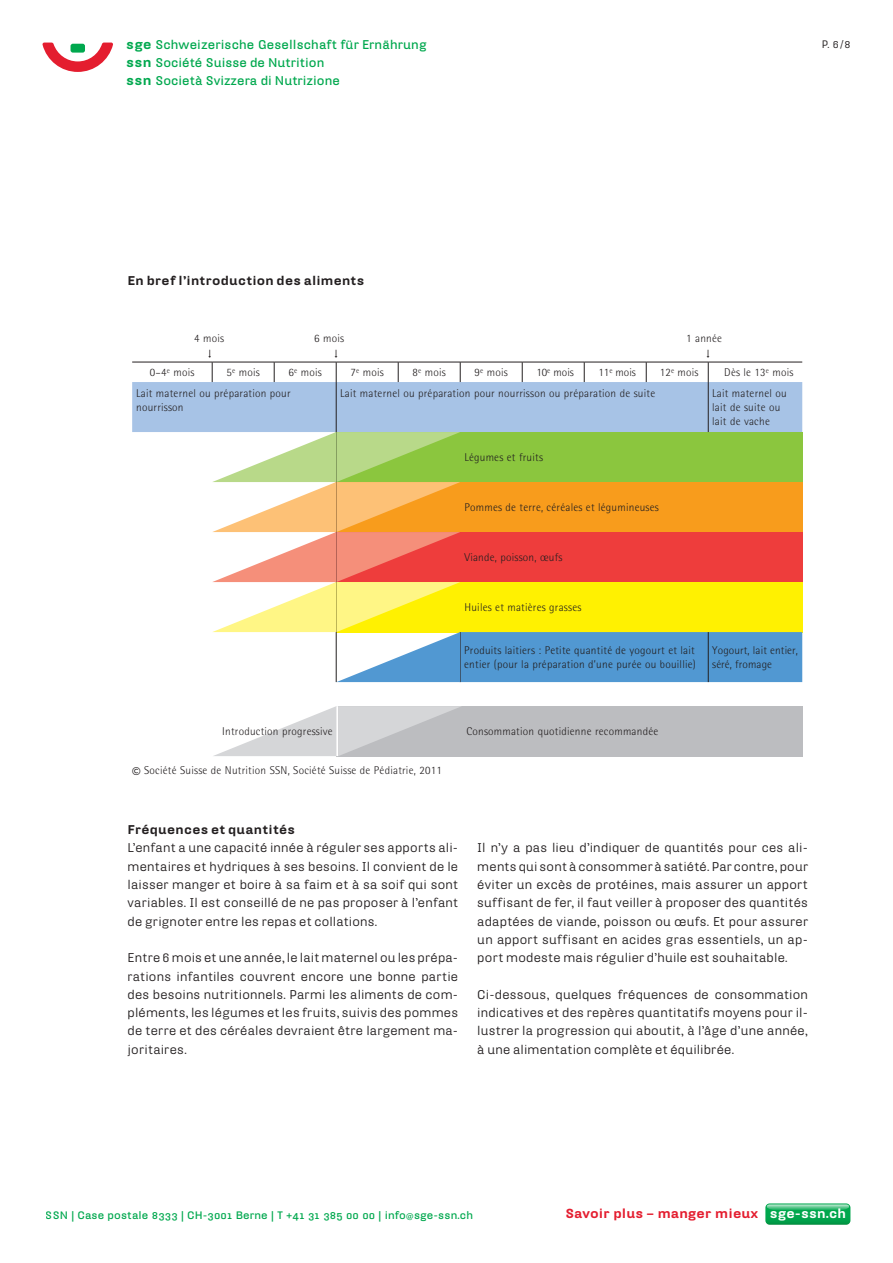
<style>
.page{position:relative;width:893px;height:1263px;background:#fff}
.page>*{position:absolute;margin:0;border:0;box-sizing:border-box;transform-origin:0 0}
.t1{font:900 12.75px "Hydra Text";letter-spacing:.01em;color:#e41d2f}
._02_Fliesstext_82_hy{font:12.3px/18.3px "Hydra Text";letter-spacing:.02em;color:#231f20;text-align:justify}
.t2{font:700 12.3px/18px "Hydra Text";letter-spacing:.005em;color:#00a84e}
._02_Fliesstext_82_hy-2{font:900 12.3px "Hydra Text";letter-spacing:.02em;color:#231f20}
.t3{font:300 11.25px/14.1px "AT Rotis Semi Sans";letter-spacing:.02em;color:#231f20}
.t4{font:700 10.5px "Hydra Text";letter-spacing:.01em;color:#00a84e}
.t5{font:10.5px "Hydra Text";color:#231f20}
.s1{font-weight:900;font-size:13.05px}
.s2{font-family:"Hydra Text Regular Expert"}
.s3{font-size:16.95px}
.s4{font-family:"Hydra Text Bold Expert";font-weight:400}
.s5{font-weight:400}
.s6{color:#fff}
</style>
<div class="page">
<svg style="left:43px;top:43px;width:70px;height:29px"></svg>
<svg style="left:765px;top:1203px;width:85px;height:22px;background:#24af64"></svg>
<div style="left:336px;top:706px;width:466px;height:50px;background:#bcbdc0"></div>
<svg style="left:214px;top:706px;width:247px;height:50px"></svg>
<svg style="left:132px;top:361px;width:670px;height:321px"></svg>
<p class="t2" style="left:126px;top:35px;width:302px"><span class="s1">sge</span> Schweizerische Gesellschaft für Ernährung <span class="s1">ssn</span> Société Suisse de Nutrition<br><span class="s1">ssn</span> Società Svizzera di Nutrizione</p>
<p class="t5" style="left:821px;top:38px;width:31px">P. <span class="s2">6</span> / <span class="s2">8</span></p>
<p class="_02_Fliesstext_82_hy-2" style="left:128px;top:273px;width:238px">En bref l’introduction des aliments</p>
<p class="t3" style="left:194px;top:331px;width:31px">4 mois</p>
<p class="t3" style="left:314px;top:331px;width:31px">6 mois</p>
<p class="t3" style="left:686px;top:331px;width:37px">1 année</p>
<p class="t3" style="left:150px;top:365px;width:46px">0–4<sup>e</sup> mois</p>
<p class="t3" style="left:227px;top:365px;width:35px">5<sup>e</sup> mois</p>
<p class="t3" style="left:289px;top:365px;width:35px">6<sup>e</sup> mois</p>
<p class="t3" style="left:351px;top:365px;width:35px">7<sup>e</sup> mois</p>
<p class="t3" style="left:413px;top:365px;width:35px">8<sup>e</sup> mois</p>
<p class="t3" style="left:475px;top:365px;width:35px">9<sup>e</sup> mois</p>
<p class="t3" style="left:536px;top:365px;width:39px">10<sup>e</sup> mois</p>
<p class="t3" style="left:598px;top:365px;width:39px">11<sup>e</sup> mois</p>
<p class="t3" style="left:660px;top:365px;width:40px">12<sup>e</sup> mois</p>
<p class="t3" style="left:724px;top:365px;width:71px">Dès le 13<sup>e</sup> mois</p>
<p class="t3" style="left:136px;top:386px;width:156px">Lait maternel ou préparation pour nourrisson</p>
<p class="t3" style="left:340px;top:386px;width:317px">Lait maternel ou préparation pour nourrisson ou préparation de suite</p>
<p class="t3" style="left:712px;top:386px;width:76px">Lait maternel ou lait de suite ou lait de vache</p>
<p class="t3" style="left:464px;top:450px;width:80px">Légumes et fruits</p>
<p class="t3" style="left:464px;top:500px;width:196px">Pommes de terre, céréales et légumineuses</p>
<p class="t3" style="left:464px;top:550px;width:100px">Viande, poisson, œufs</p>
<p class="t3" style="left:464px;top:600px;width:118px">Huiles et matières grasses</p>
<p class="t3" style="left:464px;top:643px;width:233px">Produits laitiers : Petite quantité de yogourt et lait entier (pour la préparation d’une purée ou bouillie)</p>
<p class="t3" style="left:712px;top:643px;width:87px">Yogourt, lait entier, séré, fromage</p>
<p class="t3" style="left:222px;top:725px;width:112px">Introduction progressive</p>
<p class="t3" style="left:466px;top:724px;width:193px">Consommation quotidienne recommandée</p>
<p class="t3" style="left:132px;top:764px;width:311px"><span class="s3">©</span> Société Suisse de Nutrition SSN, Société Suisse de Pédiatrie, 2011</p>
<p class="_02_Fliesstext_82_hy-2" style="left:128px;top:822px;width:169px">Fréquences et quantités</p>
<p class="_02_Fliesstext_82_hy" style="left:128px;top:838px;width:332px">L’enfant a une capacité innée à réguler ses apports ali&shy;mentaires et hydriques à ses besoins. Il convient de le laisser manger et boire à sa faim et à sa soif qui sont variables. Il est conseillé de ne pas proposer à l’enfant de grignoter entre les repas et collations.</p>
<p class="_02_Fliesstext_82_hy" style="left:128px;top:948px;width:332px">Entre 6 mois et une année, le lait maternel ou les prépa&shy;rations infantiles couvrent encore une bonne partie des besoins nutritionnels. Parmi les aliments de com&shy;pléments, les légumes et les fruits, suivis des pommes de terre et des céréales devraient être largement ma&shy;joritaires.</p>
<p class="_02_Fliesstext_82_hy" style="left:477px;top:838px;width:332px">Il n’y a pas lieu d’indiquer de quantités pour ces ali&shy;ments qui sont à consommer à satiété. Par contre, pour éviter un excès de protéines, mais assurer un apport suffisant de fer, il faut veiller à proposer des quantités adaptées de viande, poisson ou œufs. Et pour assurer un apport suffisant en acides gras essentiels, un ap&shy;port modeste mais régulier d’huile est souhaitable.</p>
<p class="_02_Fliesstext_82_hy" style="left:477px;top:985px;width:332px">Ci-dessous, quelques fréquences de consommation indicatives et des repères quantitatifs moyens pour il&shy;lustrer la progression qui aboutit, à l’âge d’une année, à une alimentation complète et équilibrée.</p>
<p class="t4" style="left:46px;top:1208px;width:429px">SSN | Case postale <span class="s4">8333</span> | CH-<span class="s4">3001</span> Berne | T +<span class="s4">41 31 385 00 00</span> | info<span class="s5">@</span>sge-ssn.ch</p>
<p class="t1" style="left:565px;top:1205px;width:282px">Savoir plus – manger mieux <span class="s6">sge-ssn.ch</span></p>
</div>
